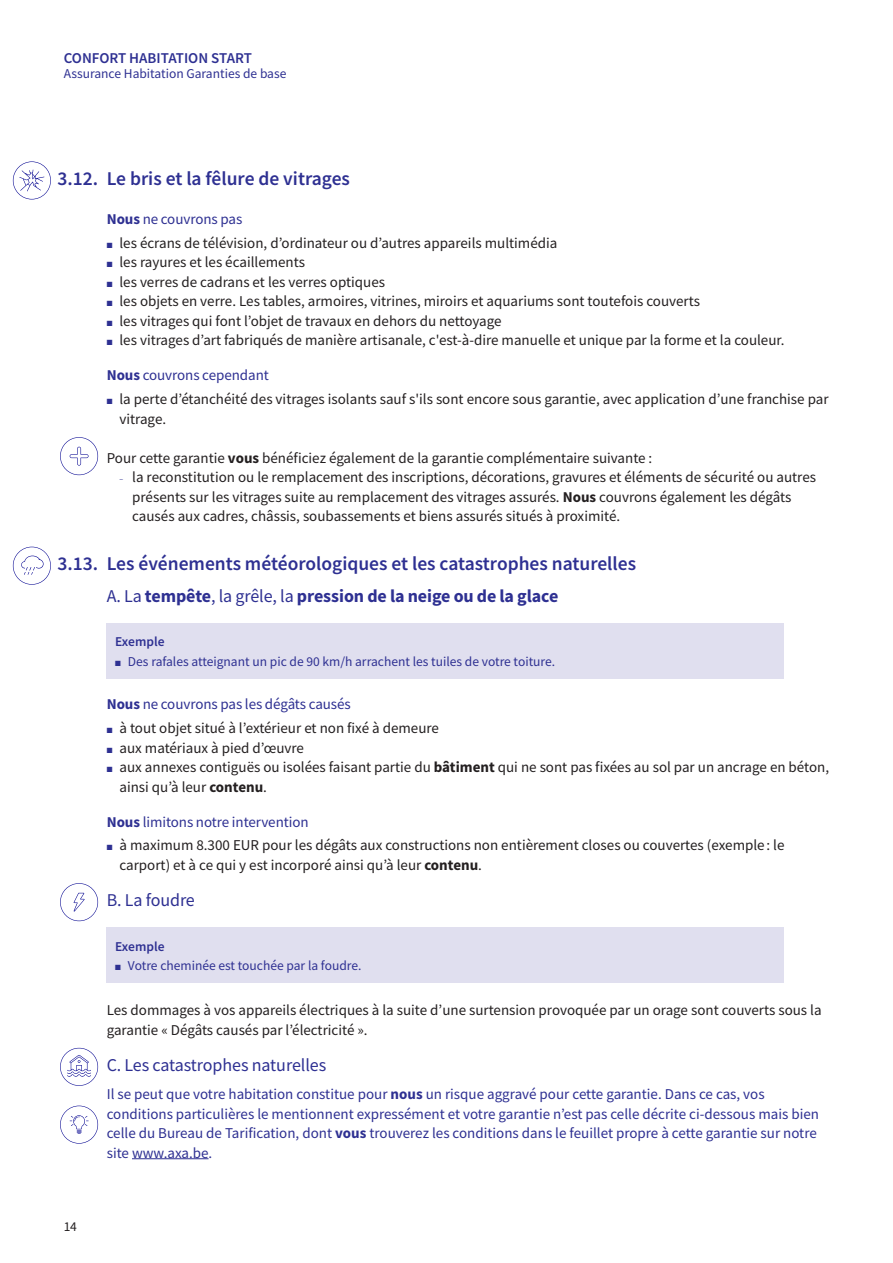
<style>
.page{position:relative;width:893px;height:1263px;background:#fff}
.page>*{position:absolute;margin:0;border:0;box-sizing:border-box;transform-origin:0 0}
.t1{font:600 19.5px "Source Sans Pro";color:#2e3092}
.t2{font:700 18px "Source Sans Pro";letter-spacing:-.005em;color:#2e3092}
.t3{font:18px "Source Sans Pro";letter-spacing:-.005em;color:#2e3092}
.t4{font:15px/19.5px "Source Sans Pro";color:#231f20}
.t5{font:15px/19.5px "Source Sans Pro";color:#2e3092}
.t6{font:600 15px "Source Sans Pro";color:#2e3092}
.t7{font:13.5px "Source Sans Pro";color:#2e3092}
.t8{font:600 13.5px "Source Sans Pro";color:#2e3092}
.t9{font:13.5px "Source Sans Pro";color:#231f20}
.s1{font-weight:700}
.s2{color:#2e3092}
.s3{font-size:7.5px;color:#2e3092}
.s4{font-weight:400}
</style>
<div class="page">
<hr style="left:132px;top:1158px;width:77px;height:1px;background:#2e3092">
<div style="left:107px;top:623px;width:677px;height:56px;background:#e0dfef"></div>
<div style="left:107px;top:928px;width:677px;height:55px;background:#e0dfef"></div>
<svg style="left:13px;top:161px;width:38px;height:38px"></svg>
<svg style="left:60px;top:437px;width:38px;height:38px"></svg>
<svg style="left:13px;top:547px;width:38px;height:38px"></svg>
<svg style="left:60px;top:883px;width:38px;height:38px"></svg>
<svg style="left:60px;top:1048px;width:38px;height:38px"></svg>
<svg style="left:60px;top:1105px;width:38px;height:38px"></svg>
<p class="t6" style="left:64px;top:49px;width:190px">CONFORT HABITATION START</p>
<p class="t7" style="left:64px;top:65px;width:224px">Assurance Habitation Garanties de base</p>
<h1 class="t1" style="left:57px;top:165px;width:294px">3.12. Le bris et la fêlure de vitrages</h1>
<p class="t5" style="left:107px;top:209px;width:137px"><span class="s1">Nous</span> ne couvrons pas</p>
<p class="t4" style="left:107px;top:233px;width:452px"><span class="s2">■</span> les écrans de télévision, d’ordinateur ou d’autres appareils multimédia</p>
<p class="t4" style="left:107px;top:252px;width:200px"><span class="s2">■</span> les rayures et les écaillements</p>
<p class="t4" style="left:107px;top:272px;width:280px"><span class="s2">■</span> les verres de cadrans et les verres optiques</p>
<p class="t4" style="left:107px;top:291px;width:595px"><span class="s2">■</span> les objets en verre. Les tables, armoires, vitrines, miroirs et aquariums sont toutefois couverts</p>
<p class="t4" style="left:107px;top:311px;width:396px"><span class="s2">■</span> les vitrages qui font l’objet de travaux en dehors du nettoyage</p>
<p class="t4" style="left:107px;top:330px;width:679px"><span class="s2">■</span> les vitrages d’art fabriqués de manière artisanale, c'est-à-dire manuelle et unique par la forme et la couleur.</p>
<p class="t5" style="left:107px;top:365px;width:164px"><span class="s1">Nous</span> couvrons cependant</p>
<p class="t4" style="left:119px;top:389px;width:711px;text-indent:-13px"><span class="s2">■</span> la perte d’étanchéité des vitrages isolants sauf s'ils sont encore sous garantie, avec application d’une franchise par vitrage.</p>
<p class="t4" style="left:107px;top:448px;width:547px">Pour cette garantie <span class="s1">vous</span> bénéficiez également de la garantie complémentaire suivante :</p>
<p class="t4" style="left:119px;top:467px;width:698px"><span class="s3">−</span> la reconstitution ou le remplacement des inscriptions, décorations, gravures et éléments de sécurité ou autres</p>
<p class="t4" style="left:132px;top:487px;width:661px">présents sur les vitrages suite au remplacement des vitrages assurés. <span class="s1">Nous</span> couvrons également les dégâts</p>
<p class="t4" style="left:132px;top:506px;width:489px">causés aux cadres, châssis, soubassements et biens assurés situés à proximité.</p>
<h1 class="t1" style="left:57px;top:551px;width:580px">3.13. Les événements météorologiques et les catastrophes naturelles</h1>
<p class="t2" style="left:107px;top:584px;width:453px"><span class="s4">A. La</span> tempête<span class="s4">, la grêle, la</span> pression de la neige ou de la glace</p>
<p class="t8" style="left:115px;top:633px;width:51px">Exemple</p>
<p class="t7" style="left:115px;top:653px;width:441px">■ Des rafales atteignant un pic de 90 km/h arrachent les tuiles de votre toiture.</p>
<p class="t5" style="left:107px;top:694px;width:246px"><span class="s1">Nous</span> ne couvrons pas les dégâts causés</p>
<p class="t4" style="left:107px;top:718px;width:334px"><span class="s2">■</span> à tout objet situé à l’extérieur et non fixé à demeure</p>
<p class="t4" style="left:107px;top:738px;width:199px"><span class="s2">■</span> aux matériaux à pied d’œuvre</p>
<p class="t4" style="left:119px;top:757px;width:711px;text-indent:-13px"><span class="s2">■</span> aux annexes contiguës ou isolées faisant partie du <span class="s1">bâtiment</span> qui ne sont pas fixées au sol par un ancrage en béton, ainsi qu’à leur <span class="s1">contenu</span>.</p>
<p class="t5" style="left:107px;top:812px;width:203px"><span class="s1">Nous</span> limitons notre intervention</p>
<p class="t4" style="left:119px;top:835px;width:666px;text-indent:-13px"><span class="s2">■</span> à maximum 8.300 EUR pour les dégâts aux constructions non entièrement closes ou couvertes (exemple : le carport) et à ce qui y est incorporé ainsi qu’à leur <span class="s1">contenu</span>.</p>
<p class="t3" style="left:107px;top:889px;width:90px">B. La foudre</p>
<p class="t8" style="left:115px;top:937px;width:51px">Exemple</p>
<p class="t7" style="left:115px;top:957px;width:248px">■ Votre cheminée est touchée par la foudre.</p>
<p class="t4" style="left:107px;top:1000px;width:716px">Les dommages à vos appareils électriques à la suite d’une surtension provoquée par un orage sont couverts sous la garantie « Dégâts causés par l’électricité ».</p>
<p class="t3" style="left:107px;top:1054px;width:221px">C. Les catastrophes naturelles</p>
<p class="t5" style="left:107px;top:1084px;width:714px">Il se peut que votre habitation constitue pour <span class="s1">nous</span> un risque aggravé pour cette garantie. Dans ce cas, vos conditions particulières le mentionnent expressément et votre garantie n’est pas celle décrite ci-dessous mais bien celle du Bureau de Tarification, dont <span class="s1">vous</span> trouverez les conditions dans le feuillet propre à cette garantie sur notre site www.axa.be.</p>
<p class="t9" style="left:64px;top:1218px;width:15px">14</p>
</div>
